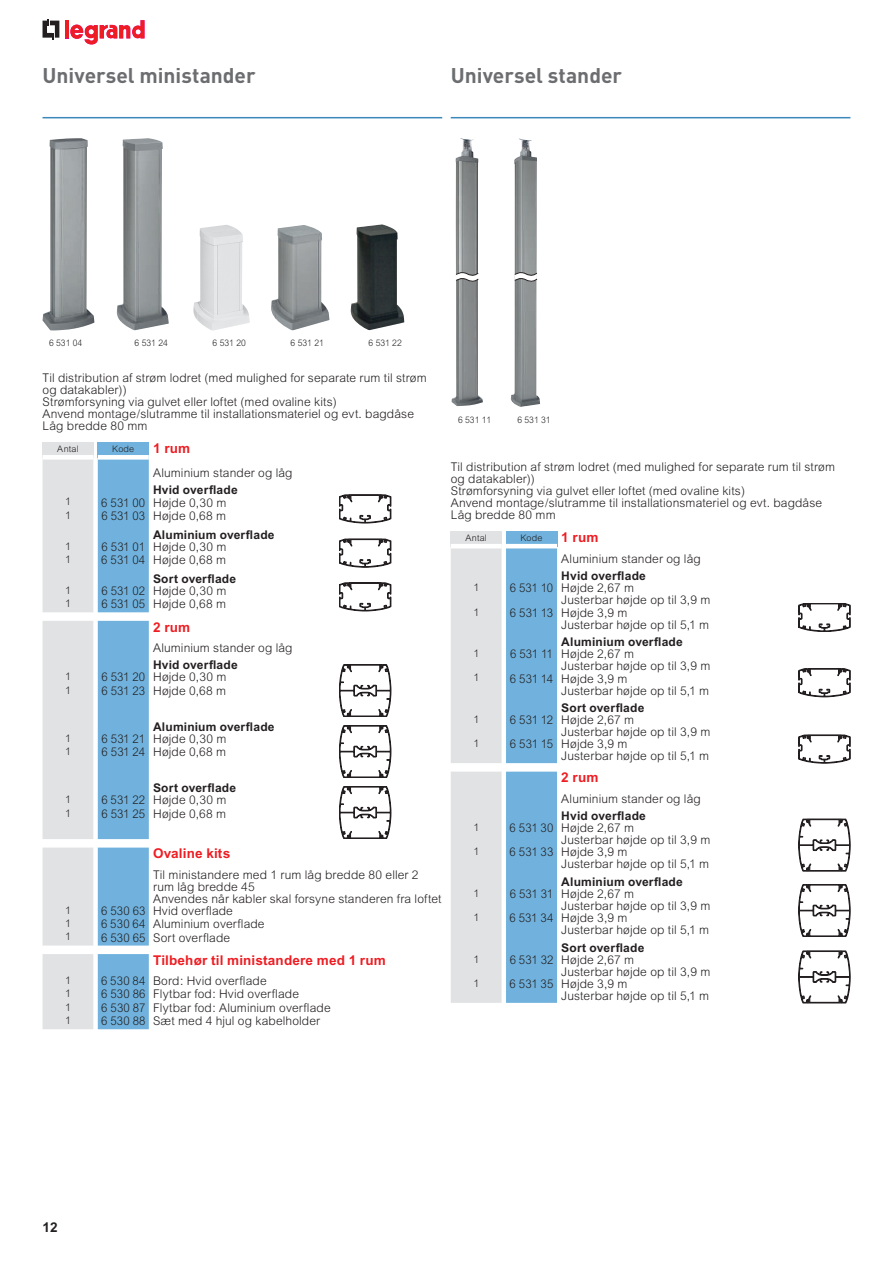
<style>
.page{position:relative;width:893px;height:1263px;background:#fff}
.page>*{position:absolute;margin:0;border:0;box-sizing:border-box;transform-origin:0 0}
.t1{font:700 21px "DIN";letter-spacing:-.005em;color:#6c6d70}
.t2{font:700 13.5px "Arial";letter-spacing:.01em;color:#ee1d23}
.t3{font:700 13.5px "Arial";color:#231f20}
.t4{font:300 12px/12px "Arial";letter-spacing:.01em;color:#231f20;scale:.95 1}
.t5{font:300 12px/12px "Arial";letter-spacing:.01em;color:#231f20}
.t6{font:700 12px "Arial";letter-spacing:.015em;color:#231f20}
.t7{font:300 10.5px "Arial";color:#231f20}
.t8{font:300 9px "Arial";color:#231f20;scale:.95 1}
.t9{font:300 9px "Arial";color:#231f20}
</style>
<div class="page">
<img style="left:456px;top:138px;width:22px;height:132px">
<svg style="left:43px;top:442px;width:106px;height:170px;background:#adcce2"></svg>
<div style="left:43px;top:442px;width:51px;height:15px;background:#e1e2e4"></div>
<div style="left:43px;top:455px;width:51px;height:5px;background:#fff"></div>
<div style="left:98px;top:442px;width:51px;height:15px;background:#70b2dd"></div>
<div style="left:98px;top:455px;width:51px;height:5px;background:#fff"></div>
<svg style="left:43px;top:621px;width:106px;height:218px;background:#abcce1"></svg>
<svg style="left:43px;top:847px;width:106px;height:98px;background:#adcce2"></svg>
<svg style="left:43px;top:954px;width:106px;height:75px;background:#abcce1"></svg>
<svg style="left:451px;top:548px;width:106px;height:215px;background:#accce1"></svg>
<div style="left:451px;top:531px;width:51px;height:15px;background:#e1e2e4"></div>
<hr style="left:451px;top:544px;width:51px;height:4px;background:#fff">
<div style="left:506px;top:531px;width:51px;height:15px;background:#70b2dd"></div>
<hr style="left:506px;top:544px;width:51px;height:4px;background:#fff">
<svg style="left:451px;top:772px;width:106px;height:231px;background:#adcce1"></svg>
<img style="left:43px;top:138px;width:51px;height:192px">
<img style="left:451px;top:283px;width:32px;height:123px">
<img style="left:514px;top:138px;width:23px;height:132px">
<img style="left:511px;top:283px;width:29px;height:124px">
<img style="left:117px;top:138px;width:52px;height:192px">
<img style="left:351px;top:224px;width:53px;height:106px">
<img style="left:271px;top:225px;width:58px;height:105px">
<img style="left:193px;top:225px;width:57px;height:105px">
<svg style="left:455px;top:270px;width:24px;height:13px"></svg>
<svg style="left:514px;top:270px;width:24px;height:13px"></svg>
<svg style="left:339px;top:494px;width:52px;height:29px"></svg>
<svg style="left:339px;top:539px;width:52px;height:28px"></svg>
<svg style="left:339px;top:582px;width:52px;height:29px"></svg>
<svg style="left:798px;top:603px;width:52px;height:29px"></svg>
<svg style="left:798px;top:668px;width:52px;height:29px"></svg>
<svg style="left:798px;top:735px;width:52px;height:28px"></svg>
<svg style="left:339px;top:664px;width:52px;height:53px"></svg>
<svg style="left:798px;top:819px;width:52px;height:52px"></svg>
<svg style="left:339px;top:725px;width:52px;height:53px"></svg>
<svg style="left:798px;top:884px;width:52px;height:53px"></svg>
<svg style="left:339px;top:786px;width:52px;height:53px"></svg>
<svg style="left:798px;top:951px;width:52px;height:52px"></svg>
<hr style="left:451px;top:117px;width:399px;height:1px;background:#3c88bb">
<hr style="left:43px;top:117px;width:399px;height:1px;background:#3c88bb">
<svg style="left:43px;top:19px;width:16px;height:20px"></svg>
<hr style="left:65px;top:20px;width:4px;height:18px;background:#ee1d23">
<svg style="left:70px;top:20px;width:75px;height:25px"></svg>
<h1 class="t1" style="left:43px;top:62px;width:215px">Universel ministander</h1>
<h1 class="t1" style="left:451px;top:62px;width:173px">Universel stander</h1>
<p class="t8" style="left:369px;top:338px;width:37px">6 531 22</p>
<p class="t5" style="left:43px;top:371px;width:386px">Til distribution af strøm lodret (med mulighed for separate rum til strøm og datakabler))<br>Strømforsyning via gulvet eller loftet (med ovaline kits)<br>Anvend montage/slutramme til installationsmateriel og evt. bagdåse Låg bredde 80 mm</p>
<p class="t8" style="left:49px;top:338px;width:37px">6 531 04</p>
<p class="t8" style="left:135px;top:338px;width:37px">6 531 24</p>
<p class="t8" style="left:213px;top:338px;width:37px">6 531 20</p>
<p class="t8" style="left:291px;top:338px;width:37px">6 531 21</p>
<p class="t9" style="left:57px;top:444px;width:23px">Antal</p>
<p class="t9" style="left:112px;top:444px;width:24px">Kode</p>
<p class="t2" style="left:153px;top:440px;width:39px">1 rum</p>
<p class="t5" style="left:153px;top:467px;width:141px">Aluminium stander og låg</p>
<p class="t6" style="left:153px;top:483px;width:86px">Hvid overflade</p>
<p class="t7" style="left:65px;top:496px;width:7px">1</p>
<p class="t4" style="left:101px;top:496px;width:133px">6 531 00 Højde 0,30 m</p>
<p class="t7" style="left:65px;top:509px;width:7px">1</p>
<p class="t4" style="left:101px;top:510px;width:133px">6 531 03 Højde 0,68 m</p>
<p class="t6" style="left:153px;top:527px;width:123px">Aluminium overflade</p>
<p class="t7" style="left:65px;top:540px;width:7px">1</p>
<p class="t4" style="left:102px;top:540px;width:133px">6 531 01 Højde 0,30 m</p>
<p class="t7" style="left:65px;top:553px;width:7px">1</p>
<p class="t4" style="left:101px;top:554px;width:133px">6 531 04 Højde 0,68 m</p>
<p class="t6" style="left:153px;top:571px;width:85px">Sort overflade</p>
<p class="t7" style="left:65px;top:584px;width:7px">1</p>
<p class="t4" style="left:101px;top:585px;width:133px">6 531 02 Højde 0,30 m</p>
<p class="t7" style="left:65px;top:597px;width:7px">1</p>
<p class="t4" style="left:101px;top:598px;width:133px">6 531 05 Højde 0,68 m</p>
<p class="t2" style="left:153px;top:619px;width:39px">2 rum</p>
<p class="t5" style="left:153px;top:641px;width:141px">Aluminium stander og låg</p>
<p class="t6" style="left:153px;top:658px;width:86px">Hvid overflade</p>
<p class="t7" style="left:65px;top:670px;width:7px">1</p>
<p class="t4" style="left:101px;top:671px;width:133px">6 531 20 Højde 0,30 m</p>
<p class="t7" style="left:65px;top:684px;width:7px">1</p>
<p class="t4" style="left:101px;top:684px;width:133px">6 531 23 Højde 0,68 m</p>
<p class="t6" style="left:153px;top:719px;width:123px">Aluminium overflade</p>
<p class="t7" style="left:65px;top:732px;width:7px">1</p>
<p class="t4" style="left:102px;top:733px;width:133px">6 531 21 Højde 0,30 m</p>
<p class="t7" style="left:65px;top:745px;width:7px">1</p>
<p class="t4" style="left:102px;top:746px;width:133px">6 531 24 Højde 0,68 m</p>
<p class="t6" style="left:153px;top:781px;width:85px">Sort overflade</p>
<p class="t7" style="left:65px;top:793px;width:7px">1</p>
<p class="t4" style="left:101px;top:794px;width:133px">6 531 22 Højde 0,30 m</p>
<p class="t7" style="left:65px;top:807px;width:7px">1</p>
<p class="t4" style="left:102px;top:807px;width:133px">6 531 25 Højde 0,68 m</p>
<p class="t2" style="left:153px;top:845px;width:79px">Ovaline kits</p>
<p class="t5" style="left:153px;top:868px;width:290px">Til ministandere med 1 rum låg bredde 80 eller 2 rum låg bredde 45<br>Anvendes når kabler skal forsyne standeren fra loftet</p>
<p class="t7" style="left:65px;top:904px;width:7px">1</p>
<p class="t4" style="left:101px;top:904px;width:140px">6 530 63 Hvid overflade</p>
<p class="t7" style="left:65px;top:917px;width:7px">1</p>
<p class="t4" style="left:101px;top:918px;width:174px">6 530 64 Aluminium overflade</p>
<p class="t7" style="left:65px;top:931px;width:7px">1</p>
<p class="t4" style="left:101px;top:931px;width:137px">6 530 65 Sort overflade</p>
<p class="t2" style="left:153px;top:952px;width:234px">Tilbehør til ministandere med 1 rum</p>
<p class="t7" style="left:65px;top:974px;width:7px">1</p>
<p class="t4" style="left:101px;top:975px;width:176px">6 530 84 Bord: Hvid overflade</p>
<p class="t7" style="left:65px;top:987px;width:7px">1</p>
<p class="t4" style="left:101px;top:988px;width:210px">6 530 86 Flytbar fod: Hvid overflade</p>
<p class="t7" style="left:65px;top:1001px;width:7px">1</p>
<p class="t4" style="left:101px;top:1001px;width:243px">6 530 87 Flytbar fod: Aluminium overflade</p>
<p class="t7" style="left:65px;top:1014px;width:7px">1</p>
<p class="t4" style="left:101px;top:1015px;width:232px">6 530 88 Sæt med 4 hjul og kabelholder</p>
<p class="t8" style="left:458px;top:414px;width:37px">6 531 11</p>
<p class="t8" style="left:517px;top:414px;width:37px">6 531 31</p>
<p class="t5" style="left:451px;top:460px;width:386px">Til distribution af strøm lodret (med mulighed for separate rum til strøm og datakabler))<br>Strømforsyning via gulvet eller loftet (med ovaline kits)<br>Anvend montage/slutramme til installationsmateriel og evt. bagdåse Låg bredde 80 mm</p>
<p class="t9" style="left:466px;top:532px;width:23px">Antal</p>
<p class="t9" style="left:520px;top:532px;width:24px">Kode</p>
<p class="t2" style="left:561px;top:529px;width:39px">1 rum</p>
<p class="t5" style="left:561px;top:553px;width:141px">Aluminium stander og låg</p>
<p class="t6" style="left:561px;top:569px;width:86px">Hvid overflade</p>
<p class="t7" style="left:473px;top:582px;width:7px">1</p>
<p class="t4" style="left:561px;top:582px;width:158px;text-indent:-51px">6 531 10 Højde 2,67 m<br>Justerbar højde op til 3,9 m</p>
<p class="t7" style="left:473px;top:606px;width:7px">1</p>
<p class="t4" style="left:561px;top:606px;width:157px;text-indent:-51px">6 531 13 Højde 3,9 m<br>Justerbar højde op til 5,1 m</p>
<p class="t6" style="left:561px;top:635px;width:123px">Aluminium overflade</p>
<p class="t7" style="left:473px;top:647px;width:7px">1</p>
<p class="t4" style="left:561px;top:648px;width:158px;text-indent:-51px">6 531 11 Højde 2,67 m<br>Justerbar højde op til 3,9 m</p>
<p class="t7" style="left:473px;top:672px;width:7px">1</p>
<p class="t4" style="left:561px;top:672px;width:157px;text-indent:-51px">6 531 14 Højde 3,9 m<br>Justerbar højde op til 5,1 m</p>
<p class="t6" style="left:561px;top:701px;width:85px">Sort overflade</p>
<p class="t7" style="left:473px;top:713px;width:7px">1</p>
<p class="t4" style="left:561px;top:714px;width:158px;text-indent:-51px">6 531 12 Højde 2,67 m<br>Justerbar højde op til 3,9 m</p>
<p class="t7" style="left:473px;top:737px;width:7px">1</p>
<p class="t4" style="left:561px;top:738px;width:157px;text-indent:-51px">6 531 15 Højde 3,9 m<br>Justerbar højde op til 5,1 m</p>
<p class="t2" style="left:561px;top:770px;width:39px">2 rum</p>
<p class="t5" style="left:561px;top:792px;width:141px">Aluminium stander og låg</p>
<p class="t6" style="left:561px;top:809px;width:86px">Hvid overflade</p>
<p class="t7" style="left:473px;top:821px;width:7px">1</p>
<p class="t4" style="left:561px;top:822px;width:158px;text-indent:-52px">6 531 30 Højde 2,67 m<br>Justerbar højde op til 3,9 m</p>
<p class="t7" style="left:473px;top:845px;width:7px">1</p>
<p class="t4" style="left:561px;top:846px;width:157px;text-indent:-52px">6 531 33 Højde 3,9 m<br>Justerbar højde op til 5,1 m</p>
<p class="t6" style="left:561px;top:874px;width:123px">Aluminium overflade</p>
<p class="t7" style="left:473px;top:887px;width:7px">1</p>
<p class="t4" style="left:561px;top:888px;width:158px;text-indent:-51px">6 531 31 Højde 2,67 m<br>Justerbar højde op til 3,9 m</p>
<p class="t7" style="left:473px;top:911px;width:7px">1</p>
<p class="t4" style="left:561px;top:912px;width:157px;text-indent:-52px">6 531 34 Højde 3,9 m<br>Justerbar højde op til 5,1 m</p>
<p class="t6" style="left:561px;top:940px;width:85px">Sort overflade</p>
<p class="t7" style="left:473px;top:953px;width:7px">1</p>
<p class="t4" style="left:561px;top:953px;width:158px;text-indent:-52px">6 531 32 Højde 2,67 m<br>Justerbar højde op til 3,9 m</p>
<p class="t7" style="left:473px;top:977px;width:7px">1</p>
<p class="t4" style="left:561px;top:978px;width:157px;text-indent:-52px">6 531 35 Højde 3,9 m<br>Justerbar højde op til 5,1 m</p>
<p class="t3" style="left:43px;top:1219px;width:17px">12</p>
</div>
